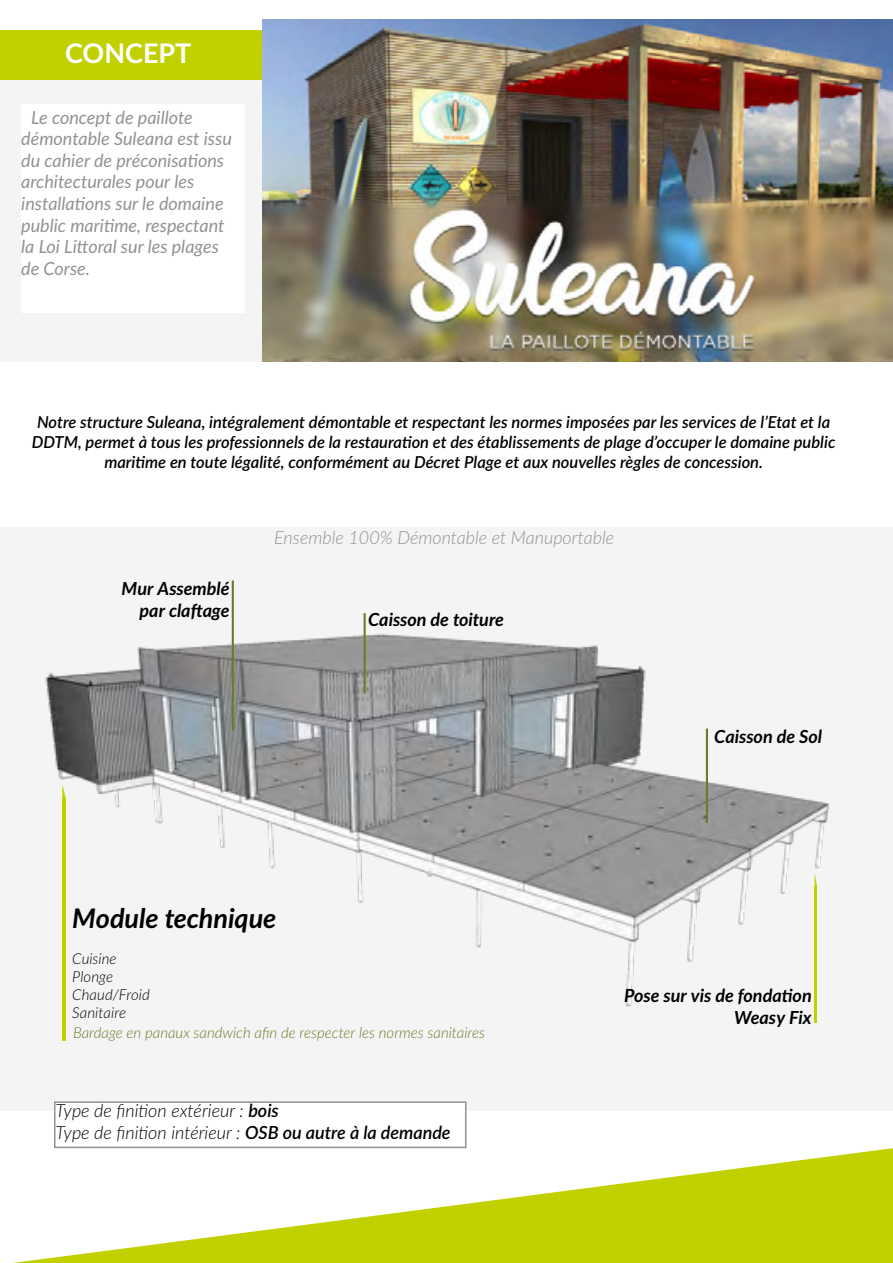
<style>
.page{position:relative;width:893px;height:1263px;background:#fff}
.page>*{position:absolute;margin:0;border:0;box-sizing:border-box;transform-origin:0 0}
.t1{font:italic 700 27px "Lato";letter-spacing:-.005em;color:#000}
.t2{font:700 27px "Lato";color:#fff}
.t3{font:italic 18px/21.6px "Lato";color:#929292}
.t4{font:italic 700 18px/21.6px "Lato";color:#000;text-align:right}
.t5{font:italic 300 18px/21.6px "Lato";color:#000}
.t6{font:italic 300 18px "Lato";color:#929292}
.t7{font:italic 600 16.5px/19.8px "Lato";color:#000;text-align:center}
.t8{font:italic 300 15px "Lato";color:#6f7a28}
.t9{font:italic 300 15px/18px "Lato";letter-spacing:.005em;color:#000}
.s1{font-weight:600}
</style>
<div class="page">
<div style="left:0;top:527px;width:893px;height:584px;background:#f4f4f4"></div>
<img style="left:45px;top:623px;width:784px;height:410px">
<hr style="left:62px;top:798px;width:3px;height:242px;background:#c1d100">
<hr style="left:814px;top:887px;width:3px;height:136px;background:#c1d100">
<svg style="left:62px;top:786px;width:4px;height:12px"></svg>
<svg style="left:814px;top:874px;width:3px;height:13px"></svg>
<div style="left:0;top:78px;width:893px;height:283px;background:#f4f4f4"></div>
<div style="left:0;top:30px;width:262px;height:50px;background:#c1d100"></div>
<div style="left:21px;top:104px;width:224px;height:209px;background:#fff"></div>
<img style="left:262px;top:19px;width:631px;height:343px">
<hr style="left:232px;top:580px;width:2px;height:151px;background:#6f7a28">
<hr style="left:706px;top:729px;width:2px;height:94px;background:#6f7a28">
<hr style="left:364px;top:613px;width:2px;height:80px;background:#6f7a28">
<div style="left:55px;top:1102px;width:411px;height:45px;background:#fff"></div>
<div style="left:54px;top:1101px;width:412px;height:47px;border:2px solid #929292"></div>
<svg style="left:13px;top:1148px;width:880px;height:115px"></svg>
<h1 class="t2" style="left:65px;top:34px;width:128px">CONCEPT</h1>
<p class="t3" style="left:21px;top:106px;width:212px;text-indent:10px">Le concept de paillote démontable Suleana est issu du cahier de préconisations architecturales pour les installations sur le domaine public maritime, respectant la Loi Littoral sur les plages de Corse.</p>
<p class="t7" style="left:32px;top:411px;width:805px">Notre structure Suleana, intégralement démontable et respectant les normes imposées par les services de l’Etat et la<br>DDTM, permet à tous les professionnels de la restauration et des établissements de plage d’occuper le domaine public maritime en toute légalité, conformément au Décret Plage et aux nouvelles règles de concession.</p>
<p class="t4" style="left:122px;top:577px;width:110px">Mur Assemblé par claftage</p>
<p class="t6" style="left:274px;top:525px;width:341px">Ensemble 100% Démontable et Manuportable</p>
<p class="t4" style="left:368px;top:608px;width:137px">Caisson de toiture</p>
<p class="t4" style="left:714px;top:725px;width:109px">Caisson de Sol</p>
<h1 class="t1" style="left:72px;top:898px;width:206px">Module technique</h1>
<p class="t9" style="left:72px;top:948px;width:79px">Cuisine<br>Plonge<br>Chaud/Froid<br>Sanitaire</p>
<p class="t8" style="left:73px;top:1022px;width:413px">Bardage en panaux sandwich afin de respecter les normes sanitaires</p>
<p class="t5" style="left:56px;top:1099px;width:397px">Type de finition extérieur : <span class="s1">bois<br></span>Type de finition intérieur : <span class="s1">OSB ou autre à la demande</span></p>
<p class="t4" style="left:624px;top:984px;width:189px">Pose sur vis de fondation<br>Weasy Fix</p>
</div>
